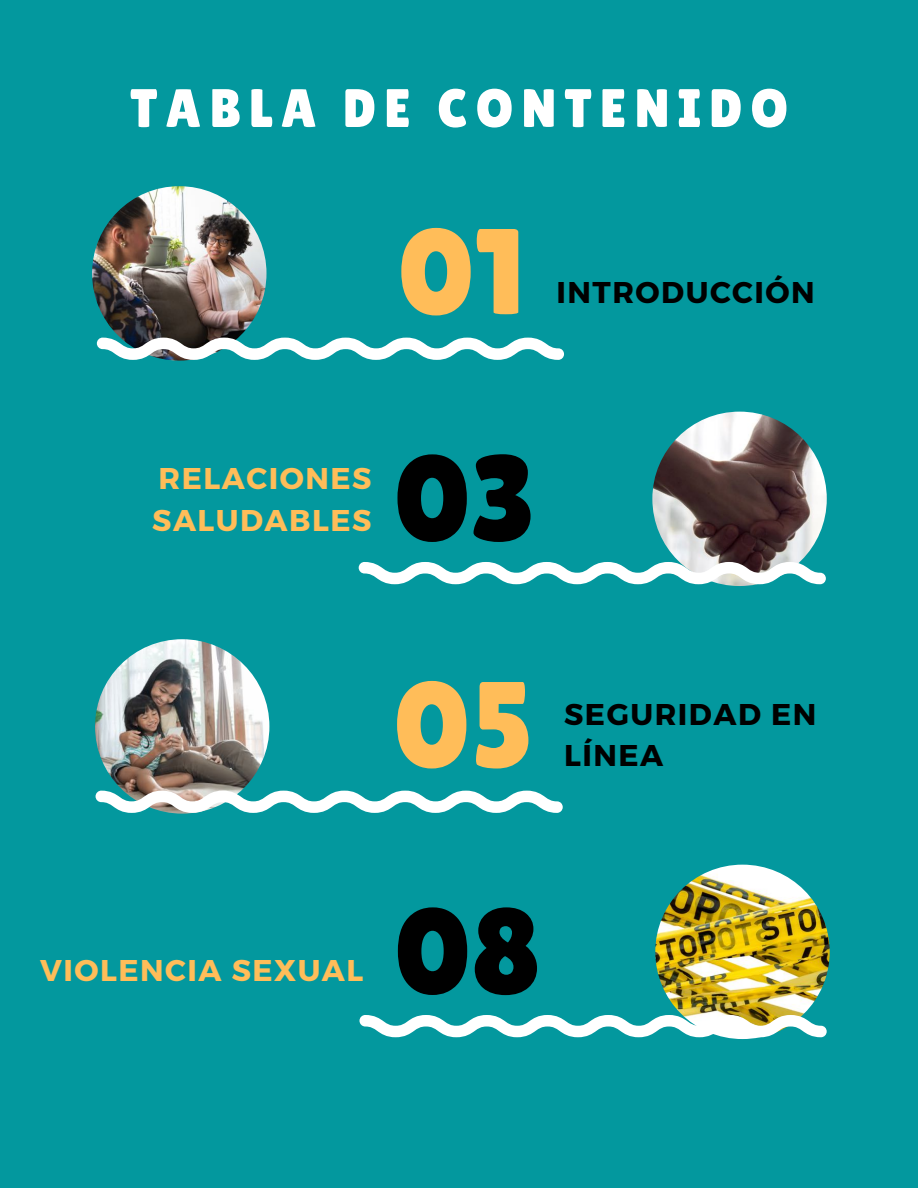
<style>
.page{position:relative;width:918px;height:1188px;background:#03989e}
.page>*{position:absolute;margin:0;border:0;box-sizing:border-box;transform-origin:0 0}
.t1{font:121.8px "Lilita One";color:#ffbd59}
.t2{font:121.8px "Lilita One";color:#000}
.t3{font:54.15px "Lilita One";letter-spacing:.15em;color:#fff}
.t4{font:700 30px/41.7px "Montserrat";letter-spacing:.05em;color:#ffbd59}
.t5{font:700 30px "Montserrat";letter-spacing:.05em;color:#000}
</style>
<div class="page">
<img style="left:92px;top:186px;width:175px;height:175px;border-radius:50%">
<svg style="left:97px;top:338px;width:467px;height:22px"></svg>
<img style="left:652px;top:412px;width:175px;height:174px;border-radius:50%">
<svg style="left:359px;top:562px;width:467px;height:22px"></svg>
<img style="left:95px;top:639px;width:174px;height:175px;border-radius:50%">
<svg style="left:96px;top:791px;width:467px;height:22px"></svg>
<img style="left:655px;top:865px;width:175px;height:174px;border-radius:50%">
<svg style="left:359px;top:1015px;width:468px;height:22px"></svg>
<h2 class="t3" style="left:130px;top:77px;width:659px">TABLA DE CONTENIDO</h2>
<h1 class="t1" style="left:397px;top:202px;width:129px">01</h1>
<p class="t5" style="left:557px;top:273px;width:260px">INTRODUCCIÓN</p>
<p class="t4" style="left:152px;top:456px;width:221px">RELACIONES<br>SALUDABLES</p>
<h1 class="t2" style="left:393px;top:428px;width:144px">03</h1>
<h1 class="t1" style="left:393px;top:655px;width:143px">05</h1>
<p class="t5" style="left:564px;top:694px;width:254px">SEGURIDAD EN</p>
<p class="t5" style="left:564px;top:736px;width:101px">LÍNEA</p>
<p class="t4" style="left:40px;top:948px;width:325px">VIOLENCIA SEXUAL</p>
<h1 class="t2" style="left:394px;top:881px;width:149px">08</h1>
</div>
